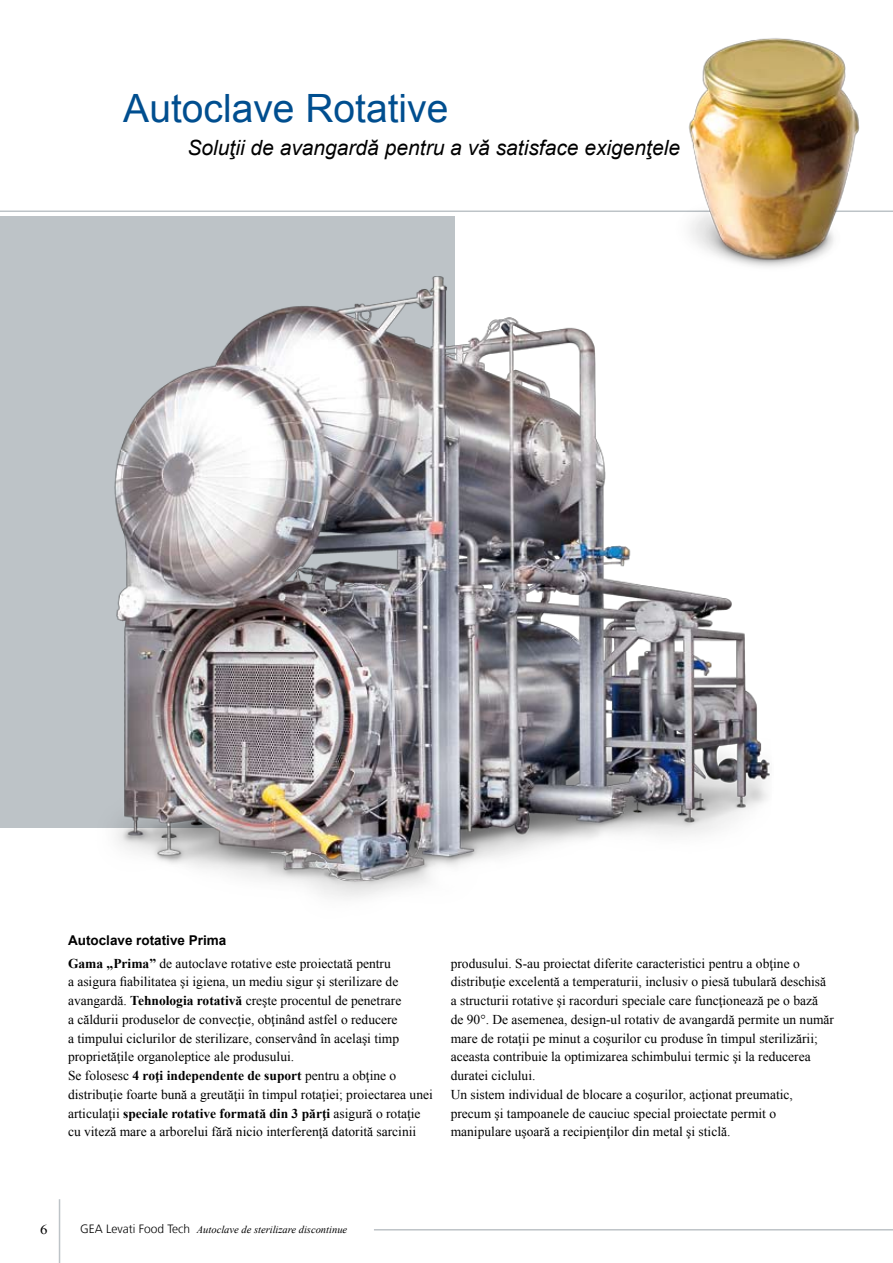
<style>
.page{position:relative;width:893px;height:1263px;background:#fff}
.page>*{position:absolute;margin:0;border:0;box-sizing:border-box;transform-origin:0 0}
.t1{font:39px "Arial";color:#004e8f}
.t2{font:italic 21px "Arial";color:#000}
.t3{font:13.5px/18.8px "Times New Roman";color:#000}
.t4{font:700 13.5px "Arial";color:#000}
.t5{font:13.5px "Times New Roman";color:#000;scale:1.1 1}
.t6{font:italic 10.5px "Times New Roman";color:#000}
.s1{font-weight:700}
.s2{font-family:"Frutiger";font-weight:300;font-style:normal;font-size:12px}
</style>
<div class="page">
<hr style="left:374px;top:1229px;width:519px;height:1px;background:#bdc3c7">
<hr style="left:59px;top:1199px;width:1px;height:64px;background:#bdc3c7">
<div style="left:0;top:216px;width:455px;height:611px;background:#bdc3c7"></div>
<img style="left:95px;top:276px;width:675px;height:622px">
<hr style="left:0;top:210px;width:893px;height:2px;background:#bdc3c7">
<img style="left:666px;top:38px;width:211px;height:253px">
<h1 class="t1" style="left:123px;top:83px;width:327px">Autoclave Rotative</h1>
<h2 class="t2" style="left:188px;top:134px;width:494px">Soluţii de avangardă pentru a vă satisface exigenţele</h2>
<p class="t4" style="left:68px;top:931px;width:160px">Autoclave rotative Prima</p>
<p class="t3" style="left:68px;top:953px;width:366px"><span class="s1">Gama „Prima”</span> de autoclave rotative este proiectată pentru<br>a asigura fiabilitatea şi igiena, un mediu sigur şi sterilizare de avangardă. <span class="s1">Tehnologia rotativă</span> creşte procentul de penetrare<br>a căldurii produselor de convecţie, obţinând astfel o reducere<br>a timpului ciclurilor de sterilizare, conservând în acelaşi timp proprietăţile organoleptice ale produsului.<br>Se folosesc <span class="s1">4 roţi independente de suport</span> pentru a obţine o distribuţie foarte bună a greutăţii în timpul rotaţiei; proiectarea unei articulaţii <span class="s1">speciale rotative formată din 3 părţi</span> asigură o rotaţie cu viteză mare a arborelui fără nicio interferenţă datorită sarcinii</p>
<p class="t3" style="left:451px;top:953px;width:385px">produsului. S-au proiectat diferite caracteristici pentru a obţine o distribuţie excelentă a temperaturii, inclusiv o piesă tubulară deschisă a structurii rotative şi racorduri speciale care funcţionează pe o bază de 90°. De asemenea, design-ul rotativ de avangardă permite un număr mare de rotaţii pe minut a coşurilor cu produse în timpul sterilizării; aceasta contribuie la optimizarea schimbului termic şi la reducerea duratei ciclului.<br>Un sistem individual de blocare a coşurilor, acţionat preumatic, precum şi tampoanele de cauciuc special proiectate permit o manipulare uşoară a recipienţilor din metal şi sticlă.</p>
<p class="t5" style="left:40px;top:1220px;width:8px">6</p>
<p class="t6" style="left:80px;top:1222px;width:269px"><span class="s2">GEA Levati Food Tech</span> Autoclave de sterilizare discontinue</p>
</div>
